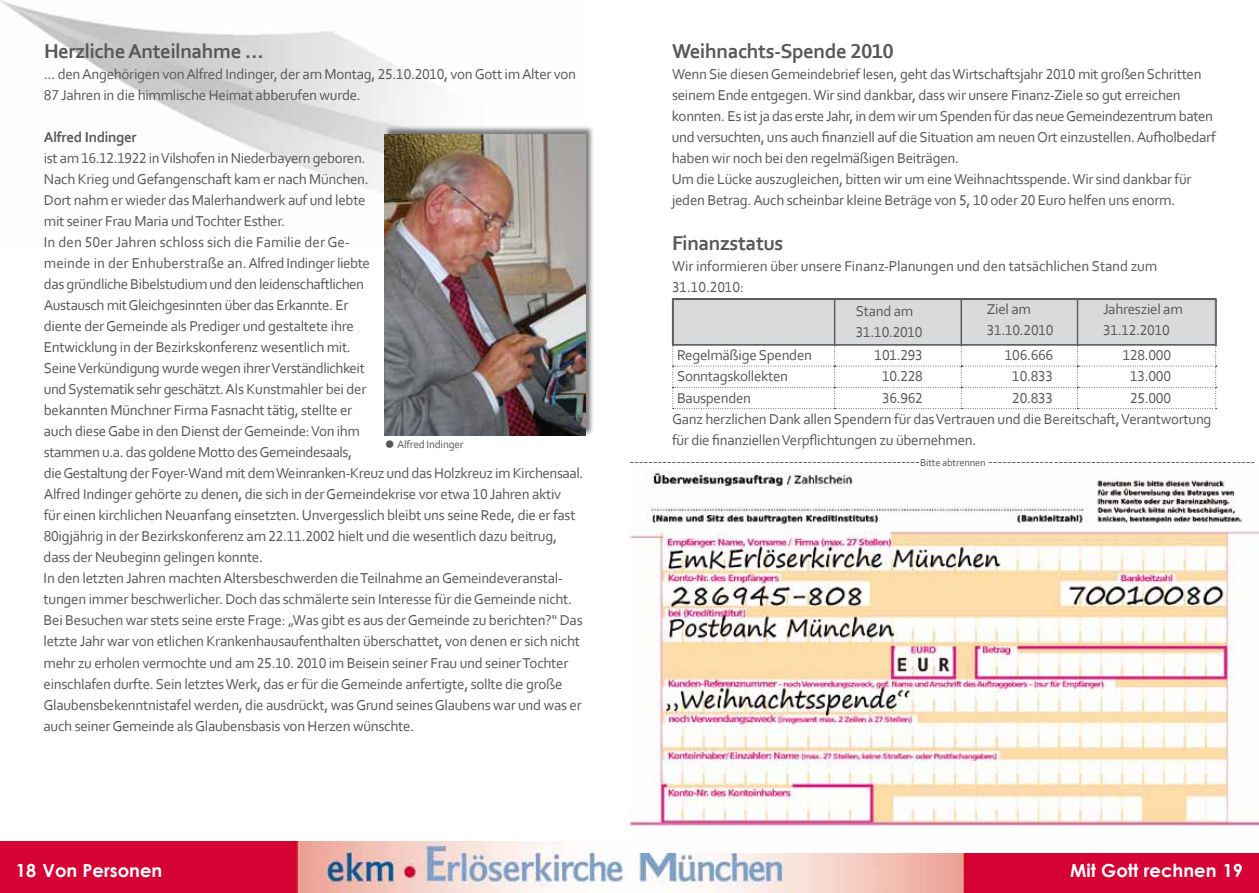
<style>
.page{position:relative;width:1259px;height:893px;background:#fff}
.page>*{position:absolute;margin:0;border:0;box-sizing:border-box;transform-origin:0 0}
.t1{font:700 21px "Corbel";letter-spacing:-.02em;color:#58585a}
.t2{font:700 18px "Century Gothic";color:#fff}
.t3{font:15px/21px "Corbel";letter-spacing:-.02em;color:#58585a}
.t4{font:700 15px "Corbel";letter-spacing:-.02em;color:#58585a}
.t5{font:11.25px "Corbel";letter-spacing:-.02em;color:#58585a}
.s1{font-size:24px}
.s2{font-size:10.5px}
</style>
<div class="page">
<img style="left:639px;top:853px;width:620px;height:40px">
<hr style="left:672px;top:298px;width:162px;height:1px;background:#58585a">
<hr style="left:834px;top:298px;width:127px;height:1px;background:#58585a">
<hr style="left:961px;top:298px;width:116px;height:1px;background:#58585a">
<hr style="left:1077px;top:298px;width:139px;height:1px;background:#58585a">
<hr style="left:1216px;top:299px;width:1px;height:45px;background:#58585a">
<svg style="left:672px;top:299px;width:544px;height:110px"></svg>
<img style="left:629px;top:471px;width:630px;height:355px">
<img style="left:0;top:0;width:442px;height:192px">
<img style="left:0;top:842px;width:629px;height:51px">
<div style="left:384px;top:126px;width:210px;height:310px;background:#000;opacity:.5"></div>
<img style="left:385px;top:134px;width:200px;height:302px">
<h1 class="t1" style="left:44px;top:39px;width:221px">Herzliche Anteilnahme …</h1>
<p class="t3" style="left:44px;top:64px;width:534px">... denAngehörigen vonAlfred Indinger, der am Montag, 25.10.2010, vonGott imAlter von<br>87 Jahren in die himmlische Heimat abberufen wurde.</p>
<p class="t4" style="left:44px;top:128px;width:94px">Alfred Indinger</p>
<p class="t3" style="left:43px;top:148px;width:541px">ist am 16.12.1922 inVilshofen in Niederbayern geboren.<br>Nach Krieg undGefangenschaft kam er nach München.<br>Dort nahm er wieder das Malerhandwerk auf und lebte<br>mit seiner Frau Maria undTochter Esther.<br>In den 50er Jahren schloss sich die Familie der Ge-<br>meinde in der Enhuberstraße an.Alfred Indingerliebte<br>das gründliche Bibelstudium und den leidenschaftlichen<br>Austausch mitGleichgesinnten über das Erkannte. Er<br>diente der Gemeinde als Prediger und gestaltete ihre<br>Entwicklung in der Bezirkskonferenz wesentlich mit.<br>SeineVerkündigung wurde wegen ihrerVerständlichkeit<br>undSystematik sehr geschätzt.Als Kunstmahler bei der<br>bekannten Münchner Firma Fasnacht tätig, stellte er<br>auch dieseGabe in den Dienst derGemeinde:Von ihm<br>stammen u.a. das goldene Motto desGemeindesaals,<br>dieGestaltung der Foyer-Wand mit demWeinranken-Kreuz und das Holzkreuz im Kirchensaal.<br>Alfred Indinger gehörte zu denen, die sich in derGemeindekrise vor etwa 10 Jahren aktiv<br>für einen kirchlichen Neuanfang einsetzten.Unvergesslich bleibt uns seine Rede, die er fast 80igjährig in der Bezirkskonferenz am 22.11.2002 hielt und die wesentlich dazu beitrug, dass der Neubeginn gelingen konnte.<br>In den letzten Jahren machtenAltersbeschwerden dieTeilnahme anGemeindeveranstal&shy;tungen immer beschwerlicher. Doch das schmälerte sein Interesse für dieGemeinde nicht.<br>Bei Besuchen war stets seine erste Frage: „Was gibt es aus derGemeinde zu berichten?“ Das letzte Jahr war von etlichen Krankenhausaufenthalten überschattet, von denen er sich nicht mehr zu erholen vermochte und am 25.10. 2010 im Beisein seiner Frau und seinerTochter einschlafen durfte. Sein letztesWerk, das er für dieGemeinde anfertigte, sollte die große Glaubensbekenntnistafel werden, die ausdrückt, wasGrund seinesGlaubens war und was er auch seinerGemeinde alsGlaubensbasis von Herzen wünschte.</p>
<p class="t5" style="left:384px;top:437px;width:81px"><span class="s1">•</span> Alfred Indinger</p>
<h1 class="t1" style="left:672px;top:38px;width:223px">Weihnachts-Spende 2010</h1>
<p class="t3" style="left:672px;top:63px;width:545px">Wenn Sie diesenGemeindebrief lesen, geht dasWirtschaftsjahr 2010 mit großen Schritten seinem Ende entgegen.Wir sind dankbar, dass wir unsere Finanz-Ziele so gut erreichen konnten. Es istja das ersteJahr, in dem wir umSpenden für das neueGemeindezentrum baten und versuchten, uns auch finanziell auf dieSituation am neuenOrt einzustellen.Aufholbedarf haben wir noch bei den regelmäßigen Beiträgen.<br>Um die Lücke auszugleichen, bitten wir um eineWeihnachtsspende.Wir sind dankbar für jeden Betrag.Auch scheinbar kleine Beträge von 5, 10 oder 20 Euro helfen uns enorm.</p>
<h1 class="t1" style="left:672px;top:230px;width:113px">Finanzstatus</h1>
<p class="t3" style="left:672px;top:255px;width:487px">Wir informieren über unsere Finanz-Planungen und den tatsächlichen Stand zum<br>31.10.2010:</p>
<p class="t3" style="left:856px;top:300px;width:68px">Stand am<br>31.10.2010</p>
<p class="t3" style="left:986px;top:298px;width:68px">Ziel am<br>31.10.2010</p>
<p class="t3" style="left:1103px;top:298px;width:81px">Jahresziel am<br>31.12.2010</p>
<p class="t3" style="left:677px;top:344px;width:137px">Regelmäßige Spenden</p>
<p class="t3" style="left:874px;top:344px;width:50px">101.293</p>
<p class="t3" style="left:1005px;top:344px;width:50px">106.666</p>
<p class="t3" style="left:1122px;top:344px;width:50px">128.000</p>
<p class="t3" style="left:677px;top:366px;width:113px">Sonntagskollekten</p>
<p class="t3" style="left:882px;top:366px;width:42px">10.228</p>
<p class="t3" style="left:1012px;top:366px;width:42px">10.833</p>
<p class="t3" style="left:1130px;top:366px;width:42px">13.000</p>
<p class="t3" style="left:677px;top:387px;width:76px">Bauspenden</p>
<p class="t3" style="left:882px;top:387px;width:42px">36.962</p>
<p class="t3" style="left:1012px;top:387px;width:42px">20.833</p>
<p class="t3" style="left:1130px;top:387px;width:42px">25.000</p>
<p class="t3" style="left:672px;top:408px;width:541px">Ganz herzlichen Dank allen Spendern für dasVertrauen und die Bereitschaft,Verantwortung</p>
<p class="t3" style="left:672px;top:429px;width:306px">für die finanziellenVerpflichtungen zu übernehmen.</p>
<p class="t3" style="left:629px;top:450px;width:627px">--------------------------------------------------------------<span class="s2">Bitte abtrennen</span> ---------------------------------------------------------</p>
<p class="t2" style="left:16px;top:856px;width:148px">18 Von Personen</p>
<p class="t2" style="left:1070px;top:856px;width:174px">Mit Gott rechnen 19</p>
</div>
